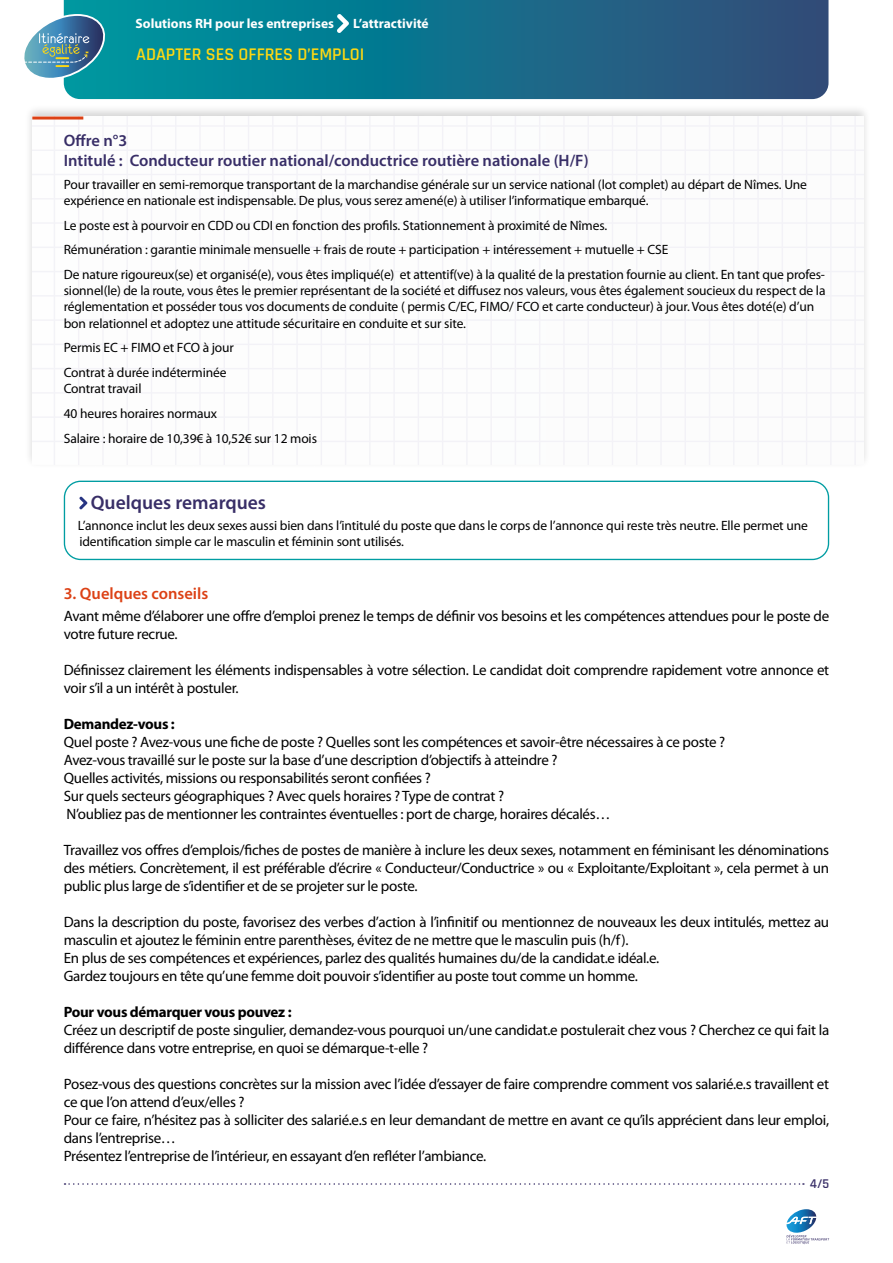
<style>
.page{position:relative;width:893px;height:1263px;background:#fff}
.page>*{position:absolute;margin:0;border:0;box-sizing:border-box;transform-origin:0 0}
.t1{font:600 19.5px "Myriad Pro";color:#382e67}
.t2{font:600 18px "Rajdhani";color:#fed812}
.t3{font:600 16.5px/19.8px "Myriad Pro";color:#382e67}
.t4{font:600 16.5px "Myriad Pro";color:#dc4115}
.t5{font:15px/18px "Myriad Pro";letter-spacing:-.02em;color:#000}
.t6{font:700 15px "Myriad Pro";letter-spacing:-.02em;color:#000}
.t7{font:13.5px/24.8px "Myriad Pro";letter-spacing:-.01em;color:#000}
.t8{font:700 13.5px "Myriad Pro";color:#fff}
.t9{font:600 13.5px "Rajdhani";color:#382e67}
</style>
<div class="page">
<svg style="left:786px;top:1209px;width:43px;height:35px"></svg>
<div style="left:24px;top:104px;width:847px;height:365px;background:#000;opacity:.75"></div>
<svg style="left:32px;top:117px;width:831px;height:348px"></svg>
<svg style="left:79px;top:497px;width:8px;height:12px"></svg>
<div style="left:64px;top:481px;width:765px;height:79px;border:1px solid #009da2;border-radius:16px"></div>
<svg style="left:64px;top:0;width:764px;height:99px;background:#13708c"></svg>
<svg style="left:24px;top:13px;width:86px;height:68px"></svg>
<svg style="left:337px;top:14px;width:12px;height:19px"></svg>
<svg style="left:65px;top:1183px;width:739px;height:2px"></svg>
<hr style="left:32px;top:117px;width:51px;height:3px;background:#dc4115">
<p class="t8" style="left:136px;top:14px;width:200px">Solutions RH pour les entreprises</p>
<p class="t8" style="left:353px;top:14px;width:77px">L’attractivité</p>
<p class="t2" style="left:136px;top:43px;width:230px">ADAPTER SES OFFRES D’EMPLOI</p>
<p class="t3" style="left:64px;top:130px;width:526px">Offre n°3<br>Intitulé : Conducteur routier national/conductrice routière nationale (H/F)</p>
<p class="t7" style="left:64px;top:176px;width:745px;line-height:16.2px">Pour travailler en semi-remorque transportant de la marchandise générale sur un service national (lot complet) au départ de Nîmes. Une expérience en nationale est indispensable. De plus, vous serez amené(e) à utiliser l’informatique embarqué.</p>
<p class="t7" style="left:64px;top:212px;width:763px">Le poste est à pourvoir en CDD ou CDI en fonction des profils. Stationnement à proximité de Nîmes.<br>Rémunération : garantie minimale mensuelle + frais de route + participation + intéressement + mutuelle + CSE<br>De nature rigoureux(se) et organisé(e), vous êtes impliqué(e) et attentif(ve) à la qualité de la prestation fournie au client. En tant que profes-</p>
<p class="t7" style="left:64px;top:282px;width:763px;line-height:16.2px">sionnel(le) de la route, vous êtes le premier représentant de la société et diffusez nos valeurs, vous êtes également soucieux du respect de la réglementation et posséder tous vos documents de conduite ( permis C/EC, FIMO/ FCO et carte conducteur) à jour. Vous êtes doté(e) d’un bon relationnel et adoptez une attitude sécuritaire en conduite et sur site.</p>
<p class="t7" style="left:64px;top:335px;width:172px">Permis EC + FIMO et FCO à jour<br>Contrat à durée indéterminée</p>
<p class="t7" style="left:64px;top:376px;width:255px">Contrat travail<br>40 heures horaires normaux<br>Salaire : horaire de 10,39€ à 10,52€ sur 12 mois</p>
<h1 class="t1" style="left:91px;top:490px;width:177px">Quelques remarques</h1>
<p class="t7" style="left:78px;top:517px;width:731px;line-height:16.2px">L’annonce inclut les deux sexes aussi bien dans l’intitulé du poste que dans le corps de l’annonce qui reste très neutre. Elle permet une identification simple car le masculin et féminin sont utilisés.</p>
<p class="t4" style="left:64px;top:583px;width:146px">3. Quelques conseils</p>
<p class="t5" style="left:64px;top:607px;width:767px">Avant même d’élaborer une offre d’emploi prenez le temps de définir vos besoins et les compétences attendues pour le poste de votre future recrue.</p>
<p class="t5" style="left:64px;top:661px;width:767px">Définissez clairement les éléments indispensables à votre sélection. Le candidat doit comprendre rapidement votre annonce et voir s’il a un intérêt à postuler.</p>
<p class="t6" style="left:64px;top:714px;width:113px">Demandez-vous :</p>
<p class="t5" style="left:64px;top:733px;width:663px">Quel poste ? Avez-vous une fiche de poste ? Quelles sont les compétences et savoir-être nécessaires à ce poste ?<br>Avez-vous travaillé sur le poste sur la base d’une description d’objectifs à atteindre ?<br>Quelles activités, missions ou responsabilités seront confiées ?<br>Sur quels secteurs géographiques ? Avec quels horaires ? Type de contrat ?<br>N’oubliez pas de mentionner les contraintes éventuelles : port de charge, horaires décalés…</p>
<p class="t5" style="left:64px;top:841px;width:767px;text-align:justify">Travaillez vos offres d’emplois/fiches de postes de manière à inclure les deux sexes, notamment en féminisant les dénominations des métiers. Concrètement, il est préférable d’écrire « Conducteur/Conductrice » ou « Exploitante/Exploitant », cela permet à un public plus large de s’identifier et de se projeter sur le poste.</p>
<p class="t5" style="left:64px;top:913px;width:767px">Dans la description du poste, favorisez des verbes d’action à l’infinitif ou mentionnez de nouveaux les deux intitulés, mettez au masculin et ajoutez le féminin entre parenthèses, évitez de ne mettre que le masculin puis (h/f).<br>En plus de ses compétences et expériences, parlez des qualités humaines du/de la candidat.e idéal.e.<br>Gardez toujours en tête qu’une femme doit pouvoir s’identifier au poste tout comme un homme.</p>
<p class="t6" style="left:64px;top:1002px;width:229px">Pour vous démarquer vous pouvez :</p>
<p class="t5" style="left:64px;top:1021px;width:767px">Créez un descriptif de poste singulier, demandez-vous pourquoi un/une candidat.e postulerait chez vous ? Cherchez ce qui fait la différence dans votre entreprise, en quoi se démarque-t-elle ?</p>
<p class="t5" style="left:64px;top:1075px;width:767px">Posez-vous des questions concrètes sur la mission avec l’idée d’essayer de faire comprendre comment vos salarié.e.s travaillent et ce que l’on attend d’eux/elles ?<br>Pour ce faire, n’hésitez pas à solliciter des salarié.e.s en leur demandant de mettre en avant ce qu’ils apprécient dans leur emploi, dans l’entreprise…<br>Présentez l’entreprise de l’intérieur, en essayant d’en refléter l’ambiance.</p>
<p class="t9" style="left:810px;top:1176px;width:21px">4/5</p>
</div>
